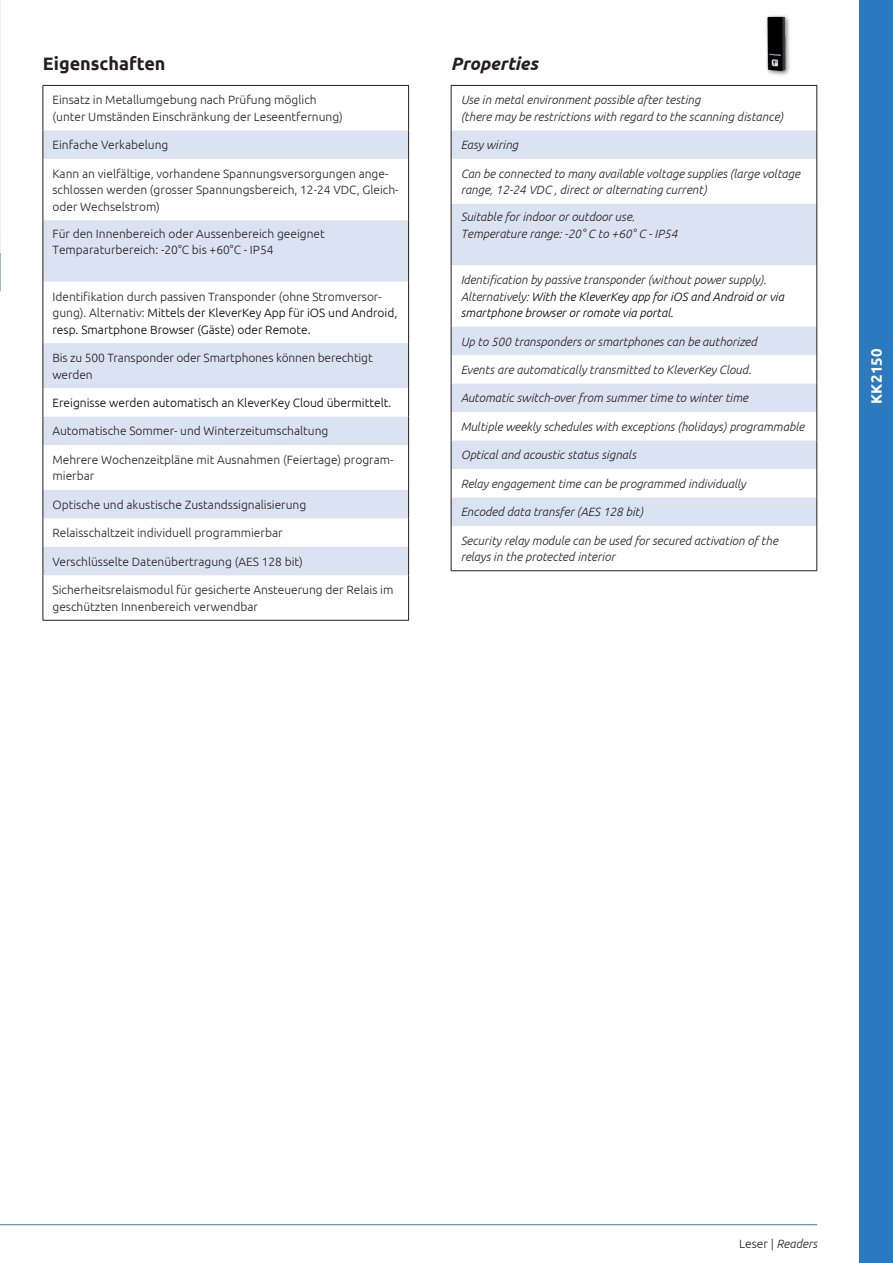
<style>
.page{position:relative;width:893px;height:1263px;background:#fff}
.page>*{position:absolute;margin:0;border:0;box-sizing:border-box;transform-origin:0 0}
.t1{font:700 18px "Ubuntu";color:#231f20}
.t2{font:italic 700 18px "Ubuntu";color:#231f20}
.t3{font:700 15px "Ubuntu";letter-spacing:.01em;color:#fff}
.t4{font:300 12px/16.5px "Ubuntu";color:#231f20}
.t5{font:italic 300 12px/16.5px "Ubuntu";color:#231f20}
.t6{font:300 12px/16.5px "Ubuntu";color:#000001}
.t7{font:italic 300 12px/16.5px "Ubuntu";color:#000001}
.s1{color:#231f20}
.s2{font-style:normal}
</style>
<div class="page">
<div style="left:859px;top:0;width:34px;height:1263px;background:#2b79be"></div>
<hr style="left:0;top:1224px;width:817px;height:1px;background:#2879be">
<svg style="left:44px;top:130px;width:364px;height:445px"></svg>
<svg style="left:43px;top:388px;width:1px;height:57px"></svg>
<hr style="left:43px;top:445px;width:1px;height:45px;background:#231f20">
<svg style="left:408px;top:388px;width:1px;height:57px"></svg>
<hr style="left:408px;top:445px;width:1px;height:45px;background:#231f20">
<svg style="left:43px;top:130px;width:1px;height:29px"></svg>
<hr style="left:43px;top:159px;width:1px;height:61px;background:#231f20">
<hr style="left:43px;top:220px;width:1px;height:62px;background:#231f20">
<hr style="left:43px;top:282px;width:1px;height:61px;background:#231f20">
<hr style="left:43px;top:343px;width:1px;height:45px;background:#231f20">
<svg style="left:43px;top:490px;width:1px;height:85px"></svg>
<hr style="left:43px;top:575px;width:1px;height:45px;background:#231f20">
<svg style="left:408px;top:130px;width:1px;height:29px"></svg>
<hr style="left:408px;top:159px;width:1px;height:61px;background:#231f20">
<hr style="left:408px;top:220px;width:1px;height:62px;background:#231f20">
<hr style="left:408px;top:282px;width:1px;height:61px;background:#231f20">
<hr style="left:408px;top:343px;width:1px;height:45px;background:#231f20">
<svg style="left:408px;top:490px;width:1px;height:85px"></svg>
<hr style="left:408px;top:575px;width:1px;height:45px;background:#231f20">
<hr style="left:43px;top:620px;width:366px;height:1px;background:#231f20">
<hr style="left:43px;top:86px;width:1px;height:44px;background:#231f20">
<hr style="left:408px;top:86px;width:1px;height:44px;background:#231f20">
<hr style="left:43px;top:85px;width:366px;height:1px;background:#231f20">
<svg style="left:452px;top:130px;width:364px;height:396px;fill:#dde4f3"></svg>
<hr style="left:451px;top:570px;width:366px;height:1px;background:#231f20">
<hr style="left:451px;top:85px;width:366px;height:1px;background:#231f20">
<hr style="left:451px;top:86px;width:1px;height:44px;background:#231f20">
<svg style="left:451px;top:130px;width:1px;height:29px"></svg>
<hr style="left:451px;top:159px;width:1px;height:45px;background:#231f20">
<hr style="left:451px;top:204px;width:1px;height:61px;background:#231f20">
<hr style="left:451px;top:265px;width:1px;height:62px;background:#231f20">
<svg style="left:451px;top:327px;width:1px;height:199px"></svg>
<hr style="left:451px;top:526px;width:1px;height:44px;background:#231f20">
<hr style="left:816px;top:86px;width:1px;height:44px;background:#231f20">
<svg style="left:816px;top:130px;width:1px;height:29px"></svg>
<hr style="left:816px;top:159px;width:1px;height:45px;background:#231f20">
<hr style="left:816px;top:204px;width:1px;height:61px;background:#231f20">
<hr style="left:816px;top:265px;width:1px;height:62px;background:#231f20">
<svg style="left:816px;top:327px;width:1px;height:199px"></svg>
<hr style="left:816px;top:526px;width:1px;height:44px;background:#231f20">
<div style="left:765px;top:13px;width:26px;height:64px;background:#231f20;opacity:.6"></div>
<img style="left:765px;top:13px;width:26px;height:60px">
<h1 class="t1" style="left:43px;top:56px;width:124px">Eigenschaften</h1>
<h1 class="t2" style="left:451px;top:56px;width:89px">Properties</h1>
<p class="t4" style="left:52px;top:91px;width:292px">Einsatz in Metallumgebung nach Prüfung möglich (unter Umständen Einschränkung der Leseentfernung)</p>
<p class="t4" style="left:52px;top:136px;width:117px">Einfache Verkabelung</p>
<p class="t4" style="left:52px;top:165px;width:348px">Kann an vielfältige, vorhandene Spannungsversorgungen ange&shy;schlossen werden (grosser Spannungsbereich, 12-24 VDC, Gleich&shy;oder Wechselstrom)</p>
<p class="t4" style="left:52px;top:225px;width:274px">Für den Innenbereich oder Aussenbereich geeignet<br>Temparaturbereich: -20°C bis +60°C - IP54</p>
<p class="t6" style="left:52px;top:288px;width:346px"><span class="s1">Identifikation durch passiven Transponder (ohne Stromversor&shy;gung). Alternativ:</span> Mittels der KleverKey App für iOS und Android, resp. Smartphone Browser (Gäste) oder Remote.</p>
<p class="t4" style="left:52px;top:349px;width:322px">Bis zu 500 Transponder oder Smartphones können berechtigt werden</p>
<p class="t6" style="left:52px;top:394px;width:340px">Ereignisse werden automatisch an KleverKey Cloud übermittelt.</p>
<p class="t4" style="left:52px;top:423px;width:277px">Automatische Sommer- und Winterzeitumschaltung</p>
<p class="t4" style="left:52px;top:451px;width:343px">Mehrere Wochenzeitpläne mit Ausnahmen (Feiertage) program&shy;mierbar</p>
<p class="t4" style="left:52px;top:496px;width:255px">Optische und akustische Zustandssignalisierung</p>
<p class="t4" style="left:52px;top:524px;width:232px">Relaisschaltzeit individuell programmierbar</p>
<p class="t4" style="left:52px;top:553px;width:252px">Verschlüsselte Datenübertragung (AES 128 bit)</p>
<p class="t4" style="left:52px;top:581px;width:342px">Sicherheitsrelaismodul für gesicherte Ansteuerung der Relais im geschützten Innenbereich verwendbar</p>
<p class="t5" style="left:461px;top:92px;width:324px">Use in metal environment possible after testing<br>(there may be restrictions with regard to the scanning distance)</p>
<p class="t5" style="left:461px;top:137px;width:59px">Easy wiring</p>
<p class="t5" style="left:461px;top:166px;width:341px">Can be connected to many available voltage supplies (large voltage range, 12-24 VDC , direct or alternating current)</p>
<p class="t5" style="left:461px;top:209px;width:218px">Suitable for indoor or outdoor use.<br>Temperature range: -20° C to +60° C - IP54</p>
<p class="t7" style="left:461px;top:272px;width:325px"><span class="s1">Identification by passive transponder (without power supply).<br>Alternatively:</span> With the KleverKey app for iOS and Android or via smartphone browser or romote via portal.</p>
<p class="t5" style="left:461px;top:334px;width:298px">Up to 500 transponders or smartphones can be authorized</p>
<p class="t5" style="left:461px;top:362px;width:292px">Events are automatically transmitted to KleverKey Cloud.</p>
<p class="t5" style="left:461px;top:391px;width:289px">Automatic switch-over from summer time to winter time</p>
<p class="t5" style="left:461px;top:419px;width:345px">Multiple weekly schedules with exceptions (holidays) programmable</p>
<p class="t5" style="left:461px;top:447px;width:177px">Optical and acoustic status signals</p>
<p class="t5" style="left:461px;top:476px;width:286px">Relay engagement time can be programmed individually</p>
<p class="t5" style="left:461px;top:504px;width:184px">Encoded data transfer (AES 128 bit)</p>
<p class="t5" style="left:461px;top:533px;width:319px">Security relay module can be used for secured activation of the relays in the protected interior</p>
<p class="t3" style="left:870px;top:404px;width:57px;rotate:-90deg">KK2150</p>
<p class="t5" style="left:739px;top:1236px;width:80px"><span class="s2">Leser |</span> Readers</p>
</div>
